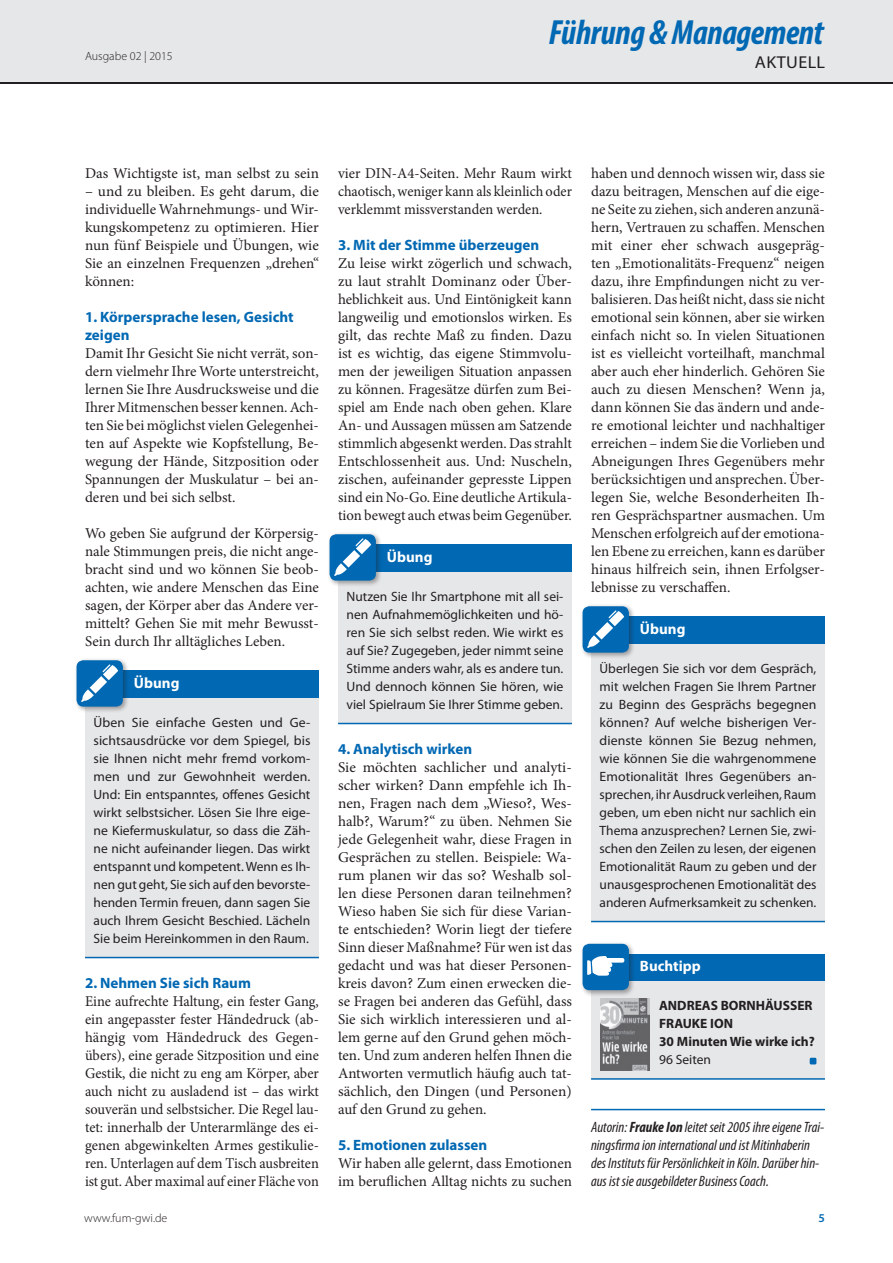
<style>
.page{position:relative;width:893px;height:1263px;background:#fff}
.page>*{position:absolute;margin:0;border:0;box-sizing:border-box;transform-origin:0 0}
.t1{font:italic 700 condensed 35.1px "Myriad Pro";letter-spacing:-.01em;color:#0168b3}
.t2{font:17.25px "Myriad Pro";letter-spacing:.02em;color:#231f20;scale:1.05 1}
.t3{font:15px/18px "Minion Pro";color:#231f20;text-align:justify}
.t4{font:15px/18px "Minion Pro";color:#231f20;text-align:justify;scale:.96 1}
.t5{font:italic condensed 15px/18px "Myriad Pro";color:#231f20}
.t6{font:700 15px/18px "Myriad Pro";color:#0168b3}
.t7{font:700 15px "Myriad Pro";color:#fff}
.t8{font:13.5px/18px "Myriad Pro";color:#231f20;text-align:justify}
.t9{font:700 13.5px/18px "Myriad Pro";color:#231f20}
.t10{font:300 12px "Myriad Pro";color:#231f20}
.t11{font:600 12px "Myriad Pro";color:#0168b3}
.s1{font-weight:700}
</style>
<div class="page">
<div style="left:0;top:0;width:893px;height:82px;background:#e6e7e9"></div>
<svg style="left:0;top:82px;width:893px;height:1px"></svg>
<div style="left:85px;top:670px;width:234px;height:28px;background:#0168b3"></div>
<div style="left:85px;top:698px;width:234px;height:259px;background:#e6e7e9"></div>
<hr style="left:85px;top:957px;width:234px;height:1px;background:#0168b3">
<div style="left:74px;top:658px;width:56px;height:55px;background:#231f20;opacity:.4"></div>
<div style="left:77px;top:660px;width:46px;height:47px;background:#0168b3;border-radius:7px"></div>
<svg style="left:81px;top:664px;width:37px;height:38px"></svg>
<div style="left:338px;top:544px;width:234px;height:28px;background:#0168b3"></div>
<div style="left:338px;top:572px;width:234px;height:151px;background:#e6e7e9"></div>
<hr style="left:338px;top:723px;width:234px;height:1px;background:#0168b3">
<div style="left:327px;top:532px;width:56px;height:55px;background:#231f20;opacity:.4"></div>
<div style="left:330px;top:534px;width:46px;height:47px;background:#0168b3;border-radius:7px"></div>
<svg style="left:334px;top:538px;width:37px;height:38px"></svg>
<hr style="left:591px;top:1109px;width:234px;height:1px;background:#0168b3">
<div style="left:591px;top:616px;width:234px;height:28px;background:#0168b3"></div>
<div style="left:591px;top:644px;width:234px;height:277px;background:#e6e7e9"></div>
<hr style="left:591px;top:921px;width:234px;height:1px;background:#0168b3">
<div style="left:591px;top:954px;width:234px;height:27px;background:#0168b3"></div>
<div style="left:591px;top:981px;width:234px;height:98px;background:#e6e7e9"></div>
<hr style="left:591px;top:1078px;width:234px;height:2px;background:#0168b3">
<svg style="left:810px;top:1058px;width:6px;height:6px"></svg>
<div style="left:580px;top:604px;width:56px;height:55px;background:#231f20;opacity:.4"></div>
<div style="left:583px;top:606px;width:46px;height:47px;background:#0168b3;border-radius:7px"></div>
<svg style="left:587px;top:610px;width:37px;height:38px"></svg>
<div style="left:580px;top:941px;width:56px;height:56px;background:#231f20;opacity:.4"></div>
<div style="left:583px;top:944px;width:46px;height:46px;background:#0168b3;border-radius:7px"></div>
<svg style="left:587px;top:956px;width:37px;height:20px"></svg>
<img style="left:601px;top:998px;width:48px;height:72px">
<p class="t10" style="left:85px;top:49px;width:89px">Ausgabe 02 | 2015</p>
<h1 class="t1" style="left:549px;top:10px;width:276px">Führung &amp; Management</h1>
<p class="t2" style="left:755px;top:52px;width:68px">AKTUELL</p>
<p class="t3" style="left:85px;top:165px;width:235px">Das Wichtigste ist, man selbst zu sein</p>
<p class="t3" style="left:85px;top:183px;width:235px">– und zu bleiben. Es geht darum, die individuelle Wahrnehmungs- und Wir&shy;kungskompetenz zu optimieren. Hier nun fünf Beispiele und Übungen, wie Sie an einzelnen Frequenzen „drehen“ können:</p>
<p class="t6" style="left:85px;top:308px;width:210px">1. Körpersprache lesen, Gesicht zeigen</p>
<p class="t3" style="left:85px;top:345px;width:235px">Damit Ihr Gesicht Sie nicht verrät, son&shy;dern vielmehr Ihre Worte unterstreicht, lernen Sie Ihre Ausdrucksweise und die Ihrer Mitmenschen besser kennen. Ach&shy;ten Sie bei möglichst vielen Gelegenhei&shy;ten auf Aspekte wie Kopfstellung, Be&shy;wegung der Hände, Sitzposition oder Spannungen der Muskulatur – bei an&shy;deren und bei sich selbst.</p>
<p class="t3" style="left:85px;top:525px;width:235px">Wo geben Sie aufgrund der Körpersig&shy;nale Stimmungen preis, die nicht ange&shy;bracht sind und wo können Sie beob&shy;achten, wie andere Menschen das Eine sagen, der Körper aber das Andere ver&shy;mittelt? Gehen Sie mit mehr Bewusst-Sein durch Ihr alltägliches Leben.</p>
<p class="t7" style="left:134px;top:673px;width:47px">Übung</p>
<p class="t8" style="left:94px;top:713px;width:218px">Üben Sie einfache Gesten und Ge&shy;sichtsausdrücke vor dem Spiegel, bis sie Ihnen nicht mehr fremd vorkom&shy;men und zur Gewohnheit werden.<br>Und: Ein entspanntes, offenes Gesicht wirkt selbstsicher. Lösen Sie Ihre eige&shy;ne Kiefermuskulatur, so dass die Zäh&shy;ne nicht aufeinander liegen. Das wirkt entspannt und kompetent. Wenn es Ih&shy;nen gut geht, Sie sich auf den bevorste&shy;henden Termin freuen, dann sagen Sie auch Ihrem Gesicht Beschied. Lächeln Sie beim Hereinkommen in den Raum.</p>
<p class="t6" style="left:85px;top:974px;width:167px">2. Nehmen Sie sich Raum</p>
<p class="t4" style="left:85px;top:993px;width:245px">Eine aufrechte Haltung, ein fester Gang, ein angepasster fester Händedruck (ab&shy;hängig vom Händedruck des Gegen&shy;übers), eine gerade Sitzposition und eine Gestik, die nicht zu eng am Körper, aber auch nicht zu ausladend ist – das wirkt souverän und selbstsicher. Die Regel lau&shy;tet: innerhalb der Unterarmlänge des ei&shy;genen abgewinkelten Armes gestikulie&shy;ren. Unterlagen auf dem Tisch ausbreiten ist gut. Aber maximal auf einer Fläche von</p>
<p class="t3" style="left:338px;top:165px;width:235px">vier DIN-A4-Seiten. Mehr Raum wirkt chaotisch, weniger kann als kleinlich oder verklemmt missverstanden werden.</p>
<p class="t6" style="left:338px;top:236px;width:203px">3. Mit der Stimme überzeugen</p>
<p class="t3" style="left:338px;top:255px;width:235px">Zu leise wirkt zögerlich und schwach, zu laut strahlt Dominanz oder Über&shy;heblichkeit aus. Und Eintönigkeit kann langweilig und emotionslos wirken. Es gilt, das rechte Maß zu finden. Dazu ist es wichtig, das eigene Stimmvolu&shy;men der jeweiligen Situation anpassen zu können. Fragesätze dürfen zum Bei&shy;spiel am Ende nach oben gehen. Klare An- und Aussagen müssen am Satzende stimmlich abgesenkt werden. Das strahlt Entschlossenheit aus. Und: Nuscheln, zischen, aufeinander gepresste Lippen sind ein No-Go. Eine deutliche Artikula&shy;tion bewegt auch etwas beim Gegenüber.</p>
<p class="t7" style="left:387px;top:547px;width:47px">Übung</p>
<p class="t8" style="left:347px;top:587px;width:218px">Nutzen Sie Ihr Smartphone mit all sei&shy;nen Aufnahmemöglichkeiten und hö&shy;ren Sie sich selbst reden. Wie wirkt es auf Sie? Zugegeben, jeder nimmt seine Stimme anders wahr, als es andere tun.<br>Und dennoch können Sie hören, wie viel Spielraum Sie Ihrer Stimme geben.</p>
<p class="t6" style="left:338px;top:740px;width:136px">4. Analytisch wirken</p>
<p class="t3" style="left:338px;top:759px;width:235px">Sie möchten sachlicher und analyti&shy;scher wirken? Dann empfehle ich Ih&shy;nen, Fragen nach dem „Wieso?, Wes&shy;halb?, Warum?“ zu üben. Nehmen Sie jede Gelegenheit wahr, diese Fragen in Gesprächen zu stellen. Beispiele: Wa&shy;rum planen wir das so? Weshalb sol&shy;len diese Personen daran teilnehmen?<br>Wieso haben Sie sich für diese Varian&shy;te entschieden? Worin liegt der tiefere Sinn dieser Maßnahme? Für wen ist das gedacht und was hat dieser Personen&shy;kreis davon? Zum einen erwecken die&shy;se Fragen bei anderen das Gefühl, dass Sie sich wirklich interessieren und al&shy;lem gerne auf den Grund gehen möch&shy;ten. Und zum anderen helfen Ihnen die Antworten vermutlich häufig auch tat&shy;sächlich, den Dingen (und Personen) auf den Grund zu gehen.</p>
<p class="t6" style="left:338px;top:1136px;width:151px">5. Emotionen zulassen</p>
<p class="t3" style="left:338px;top:1155px;width:235px">Wir haben alle gelernt, dass Emotionen im beruflichen Alltag nichts zu suchen</p>
<p class="t3" style="left:591px;top:165px;width:235px">haben und dennoch wissen wir, dass sie dazu beitragen, Menschen auf die eige&shy;ne Seite zu ziehen, sich anderen anzunä&shy;hern, Vertrauen zu schaffen. Menschen mit einer eher schwach ausgepräg&shy;ten „Emotionalitäts-Frequenz“ neigen dazu, ihre Empfindungen nicht zu ver&shy;balisieren. Das heißt nicht, dass sie nicht emotional sein können, aber sie wirken einfach nicht so. In vielen Situationen ist es vielleicht vorteilhaft, manchmal aber auch eher hinderlich. Gehören Sie auch zu diesen Menschen? Wenn ja, dann können Sie das ändern und ande&shy;re emotional leichter und nachhaltiger erreichen – indem Sie die Vorlieben und Abneigungen Ihres Gegenübers mehr berücksichtigen und ansprechen. Über&shy;legen Sie, welche Besonderheiten Ih&shy;ren Gesprächspartner ausmachen. Um Menschen erfolgreich auf der emotiona&shy;len Ebene zu erreichen, kann es darüber hinaus hilfreich sein, ihnen Erfolgser&shy;lebnisse zu verschaffen.</p>
<p class="t7" style="left:640px;top:619px;width:47px">Übung</p>
<p class="t8" style="left:600px;top:659px;width:218px">Überlegen Sie sich vor dem Gespräch, mit welchen Fragen Sie Ihrem Partner zu Beginn des Gesprächs begegnen können? Auf welche bisherigen Ver&shy;dienste können Sie Bezug nehmen, wie können Sie die wahrgenommene Emotionalität Ihres Gegenübers an&shy;sprechen, ihr Ausdruck verleihen, Raum geben, um eben nicht nur sachlich ein Thema anzusprechen? Lernen Sie, zwi&shy;schen den Zeilen zu lesen, der eigenen Emotionalität Raum zu geben und der unausgesprochenen Emotionalität des anderen Aufmerksamkeit zu schenken.</p>
<p class="t7" style="left:640px;top:956px;width:62px">Buchtipp</p>
<p class="t9" style="left:659px;top:996px;width:157px">ANDREAS BORNHÄUSSER<br>FRAUKE ION<br>30 Minuten Wie wirke ich?</p>
<p class="t8" style="left:659px;top:1051px;width:54px">96 Seiten</p>
<p class="t5" style="left:591px;top:1118px;width:235px">Autorin: <span class="s1">Frauke Ion</span> leitet seit 2005 ihre eigene Trai&shy;ningsfirma ion international und ist Mitinhaberin des Instituts für Persönlichkeit in Köln. Darüber hin&shy;aus ist sie ausgebildeter Business Coach.</p>
<p class="t10" style="left:84px;top:1212px;width:85px">www.fum-gwi.de</p>
<p class="t11" style="left:818px;top:1211px;width:8px">5</p>
</div>
